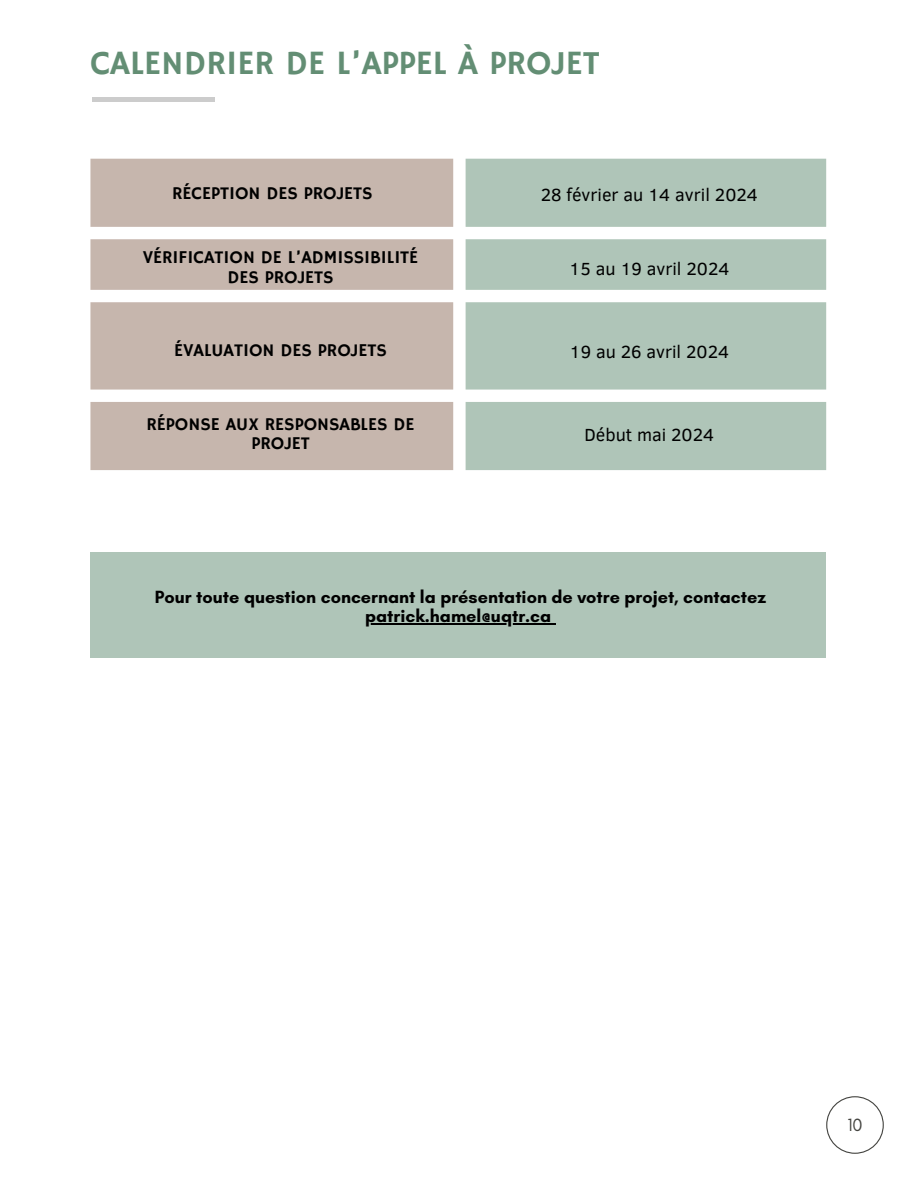
<style>
.page{position:relative;width:918px;height:1188px;background:#fff}
.page>*{position:absolute;margin:0;border:0;box-sizing:border-box;transform-origin:0 0}
.t1{font:34.05px "Hammersmith One";color:#638e74}
.t2{font:18px/19.2px "Hammersmith One";color:#000;text-align:center}
.t3{font:700 18px/19.2px "Glacial Indifference";color:#000;text-align:center}
.t4{font:18px "Clear Sans";color:#000}
.t5{font:18px "Glacial Indifference";color:#444440}
</style>
<div class="page">
<div style="left:93px;top:97px;width:122px;height:5px;background:#ccc"></div>
<svg style="left:90px;top:159px;width:363px;height:311px;background:#ccbeb6"></svg>
<svg style="left:466px;top:159px;width:360px;height:311px;background:#b8cbc0"></svg>
<svg style="left:826px;top:1096px;width:58px;height:58px"></svg>
<div style="left:90px;top:552px;width:736px;height:106px;background:#afc5b8"></div>
<hr style="left:365px;top:623px;width:186px;height:1px;background:#000">
<h1 class="t1" style="left:90px;top:43px;width:511px">CALENDRIER DE L’APPEL À PROJET</h1>
<p class="t2" style="left:172px;top:184px;width:202px">RÉCEPTION DES PROJETS</p>
<p class="t2" style="left:143px;top:249px;width:277px">VÉRIFICATION DE L’ADMISSIBILITÉ<br>DES PROJETS</p>
<p class="t2" style="left:174px;top:342px;width:214px">ÉVALUATION DES PROJETS</p>
<p class="t2" style="left:146px;top:415px;width:270px">RÉPONSE AUX RESPONSABLES DE<br>PROJET</p>
<p class="t4" style="left:541px;top:181px;width:219px">28 février au 14 avril 2024</p>
<p class="t4" style="left:569px;top:256px;width:162px">15 au 19 avril 2024</p>
<p class="t4" style="left:570px;top:339px;width:161px">19 au 26 avril 2024</p>
<p class="t4" style="left:585px;top:422px;width:131px">Début mai 2024</p>
<p class="t3" style="left:155px;top:587px;width:613px">Pour toute question concernant la présentation de votre projet, contactez patrick.hamel@uqtr.ca</p>
<p class="t5" style="left:847px;top:1114px;width:17px">10</p>
</div>
